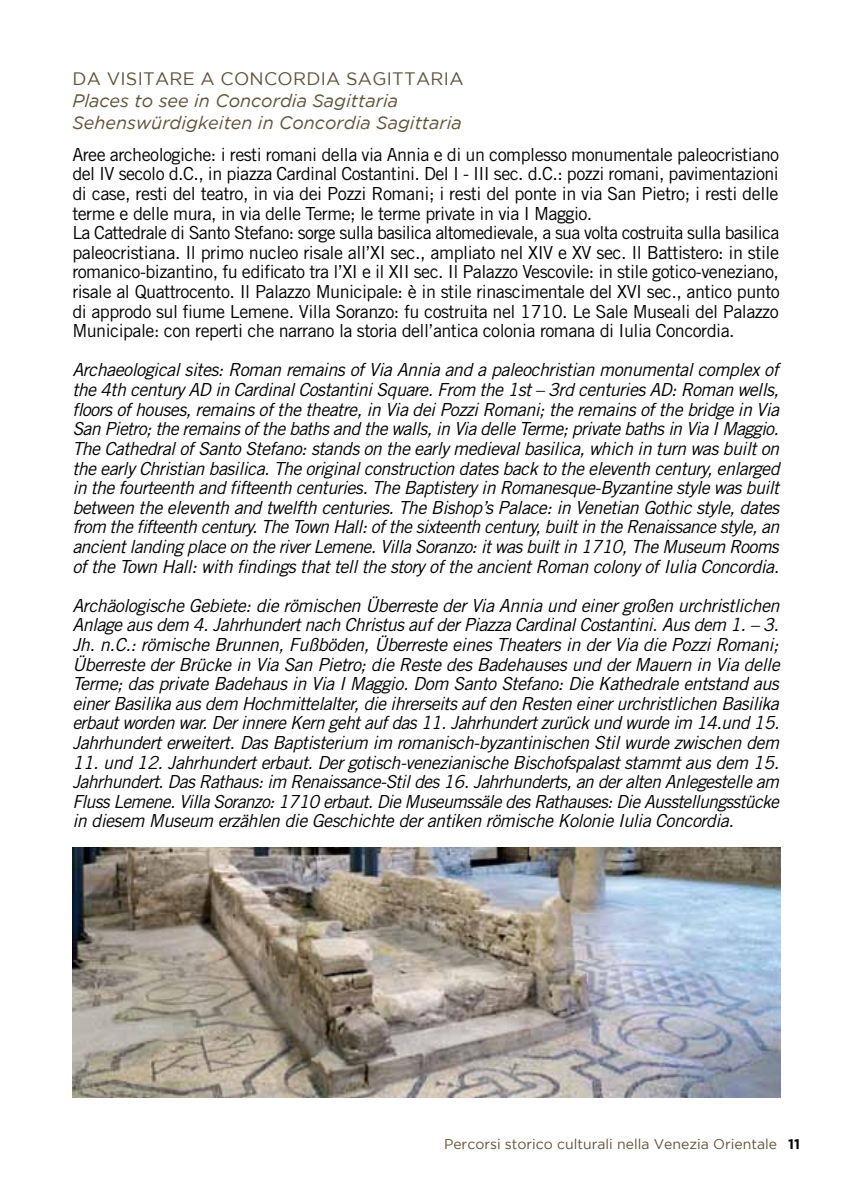
<style>
.page{position:relative;width:851px;height:1191px;background:#fff}
.page>*{position:absolute;margin:0;border:0;box-sizing:border-box;transform-origin:0 0}
.t1{font:italic 18px/19.6px "Trade Gothic LT Std";letter-spacing:-.03em;color:#000;text-align:justify}
.t2{font:18px/19.6px "Trade Gothic LT Std";letter-spacing:-.03em;color:#000}
.t3{font:italic 18px/22px "Gotham";color:#605237}
.t4{font:18px "Gotham";letter-spacing:.015em;color:#605237}
.t5{font:14px "Gotham";color:#605237}
.s1{font-weight:700;color:#000}
</style>
<div class="page">
<img style="left:72px;top:847px;width:708px;height:250px">
<p class="t4" style="left:72px;top:69px;width:392px">da visitare a Concordia Sagittaria</p>
<p class="t3" style="left:72px;top:90px;width:391px">Places to see in Concordia Sagittaria<br>Sehenswürdigkeiten in Concordia Sagittaria</p>
<p class="t2" style="left:72px;top:144px;width:708px">Aree archeologiche: i resti romani della via Annia e di un complesso monumentale paleocristiano del IV secolo d.C., in piazza Cardinal Costantini. Del I - III sec. d.C.: pozzi romani, pavimentazioni di case, resti del teatro, in via dei Pozzi Romani; i resti del ponte in via San Pietro; i resti delle terme e delle mura, in via delle Terme; le terme private in via I Maggio.<br>La Cattedrale di Santo Stefano: sorge sulla basilica altomedievale, a sua volta costruita sulla basilica paleocristiana. Il primo nucleo risale all’XI sec., ampliato nel XIV e XV sec. Il Battistero: in stile romanico-bizantino, fu edificato tra l’XI e il XII sec. Il Palazzo Vescovile: in stile gotico-veneziano, risale al Quattrocento. Il Palazzo Municipale: è in stile rinascimentale del XVI sec., antico punto di approdo sul fiume Lemene. Villa Soranzo: fu costruita nel 1710. Le Sale Museali del Palazzo Municipale: con reperti che narrano la storia dell’antica colonia romana di Iulia Concordia.</p>
<p class="t1" style="left:72px;top:360px;width:708px">Archaeological sites: Roman remains of Via Annia and a paleochristian monumental complex of the 4th century AD in Cardinal Costantini Square. From the 1st – 3rd centuries AD: Roman wells, floors of houses, remains of the theatre, in Via dei Pozzi Romani; the remains of the bridge in Via San Pietro; the remains of the baths and the walls, in Via delle Terme; private baths in Via I Maggio.<br>The Cathedral of Santo Stefano: stands on the early medieval basilica, which in turn was built on the early Christian basilica. The original construction dates back to the eleventh century, enlarged in the fourteenth and fifteenth centuries. The Baptistery in Romanesque-Byzantine style was built between the eleventh and twelfth centuries. The Bishop’s Palace: in Venetian Gothic style, dates from the fifteenth century. The Town Hall: of the sixteenth century, built in the Renaissance style, an ancient landing place on the river Lemene. Villa Soranzo: it was built in 1710, The Museum Rooms of the Town Hall: with findings that tell the story of the ancient Roman colony of Iulia Concordia.</p>
<p class="t1" style="left:72px;top:596px;width:708px">Archäologische Gebiete: die römischen Überreste der Via Annia und einer großen urchristlichen Anlage aus dem 4. Jahrhundert nach Christus auf der Piazza Cardinal Costantini. Aus dem 1. – 3.<br>Jh. n.C.: römische Brunnen, Fußböden, Überreste eines Theaters in der Via die Pozzi Romani; Überreste der Brücke in Via San Pietro; die Reste des Badehauses und der Mauern in Via delle Terme; das private Badehaus in Via I Maggio. Dom Santo Stefano: Die Kathedrale entstand aus einer Basilika aus dem Hochmittelalter, die ihrerseits auf den Resten einer urchristlichen Basilika erbaut worden war. Der innere Kern geht auf das 11. Jahrhundert zurück und wurde im 14.und 15.<br>Jahrhundert erweitert. Das Baptisterium im romanisch-byzantinischen Stil wurde zwischen dem</p>
<p class="t1" style="left:72px;top:752px;width:708px">11. und 12. Jahrhundert erbaut. Der gotisch-venezianische Bischofspalast stammt aus dem 15.<br>Jahrhundert. Das Rathaus: im Renaissance-Stil des 16. Jahrhunderts, an der alten Anlegestelle am Fluss Lemene. Villa Soranzo: 1710 erbaut. Die Museumssäle des Rathauses: Die Ausstellungsstücke in diesem Museum erzählen die Geschichte der antiken römische Kolonie Iulia Concordia.</p>
<p class="t5" style="left:444px;top:1136px;width:357px">Percorsi storico culturali nella Venezia Orientale <span class="s1">11</span></p>
</div>
